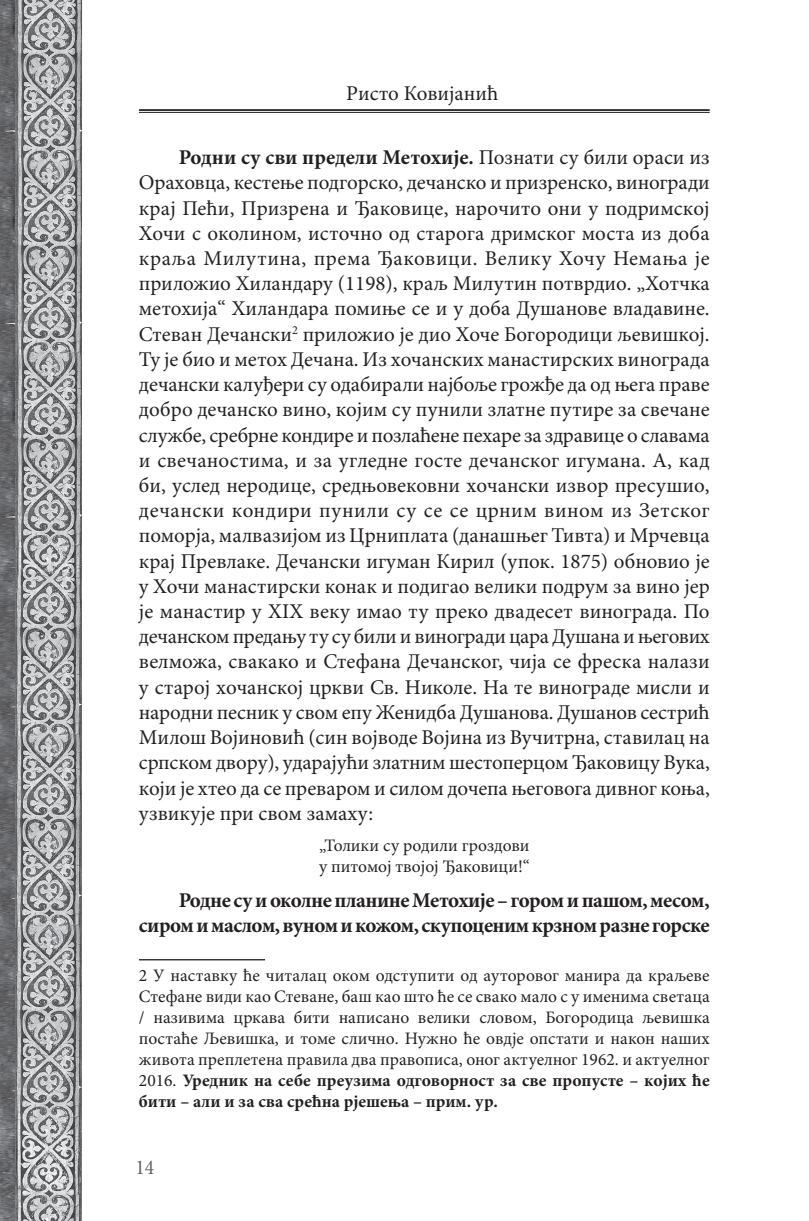
<style>
.page{position:relative;width:809px;height:1221px;background:#fff}
.page>*{position:absolute;margin:0;border:0;box-sizing:border-box;transform-origin:0 0}
.t1{font:21px/25.2px "Minion Pro";color:#231f20;text-align:justify}
.t2{font:700 21px/25.2px "Minion Pro";letter-spacing:-.025em;color:#231f20;text-align:right}
.t3{font:condensed 21px "Minion Pro";color:#636366}
.t4{font:17.5px/21px "Minion Pro";color:#231f20}
.s1{font-weight:700}
</style>
<div class="page">
<hr style="left:139px;top:109px;width:570px;height:2px;background:#231f20">
<hr style="left:139px;top:112px;width:570px;height:1px;background:#231f20">
<img style="left:0;top:0;width:15px;height:1220px">
<img style="left:15px;top:0;width:67px;height:1220px">
<hr style="left:139px;top:959px;width:126px;height:1px;background:#231f20">
<p class="t1" style="left:346px;top:82px;width:153px">Ристо Ковијанић</p>
<p class="t1" style="left:139px;top:146px;width:572px;text-indent:40px"><span class="s1">Родни су сви предели Метохије.</span> Познати су били ораси из Ораховца, кестење подгорско, дечанско и призренско, виногради крај Пећи, Призрена и Ђаковице, нарочито они у подримској Хочи с околином, источно од старога дримског моста из доба краља Милутина, према Ђаковици. Велику Хочу Немања је приложио Хиландару (1198), краљ Милутин потврдио. „Хотчка метохија“ Хиландара помиње се и у доба Душанове владавине.<br>Стеван Дечански<sup>2</sup> приложио је дио Хоче Богородици љевишкој.<br>Ту је био и метох Дечана. Из хочанских манастирских винограда дечански калуђери су одабирали најбоље грожђе да од њега праве добро дечанско вино, којим су пунили златне путире за свечане службе, сребрне кондире и позлаћене пехаре за здравице о славама и свечаностима, и за угледне госте дечанског игумана. А, кад би, услед неродице, средњовековни хочански извор пресушио, дечански кондири пунили су се се црним вином из Зетског поморја, малвазијом из Црниплата (данашњег Тивта) и Мрчевца крај Превлаке. Дечански игуман Кирил (упок. 1875) обновио је у Хочи манастирски конак и подигао велики подрум за вино јер је манастир у XIX веку имао ту преко двадесет винограда. По дечанском предању ту су били и виногради цара Душана и његових велможа, свакако и Стефана Дечанског, чија се фреска налази у старој хочанској цркви Св. Николе. На те винограде мисли и народни песник у свом епу Женидба Душанова. Душанов сестрић Милош Војиновић (син војводе Војина из Вучитрна, ставилац на српском двору), ударајући златним шестоперцом Ђаковицу Вука, који је хтео да се преваром и силом дочепа његовога дивног коња, узвикује при свом замаху:</p>
<p class="t4" style="left:319px;top:835px;width:212px">„Толики су родили гроздови у питомој твојој Ђаковици!“</p>
<p class="t2" style="left:139px;top:888px;width:572px">Родне су и околне планине Метохије – гором и пашом, месом, сиром и маслом, вуном и кожом, скупоценим крзном разне горске</p>
<p class="t4" style="left:139px;top:965px;width:572px;text-align:justify">2 У наставку ће читалац оком одступити од ауторовог манира да краљеве Стефане види као Стеване, баш као што ће се свако мало с у именима светаца / називима цркава бити написано велики словом, Богородица љевишка постаће Љевишка, и томе слично. Нужно ће овдје опстати и након наших живота преплетена правила два правописа, оног актуелног 1962. и актуелног 2016. <span class="s1">Уредник на себе преузима одговорност за све пропусте – којих ће бити – али и за сва срећна рјешења – прим. ур.</span></p>
<p class="t3" style="left:136px;top:1153px;width:20px">14</p>
</div>
